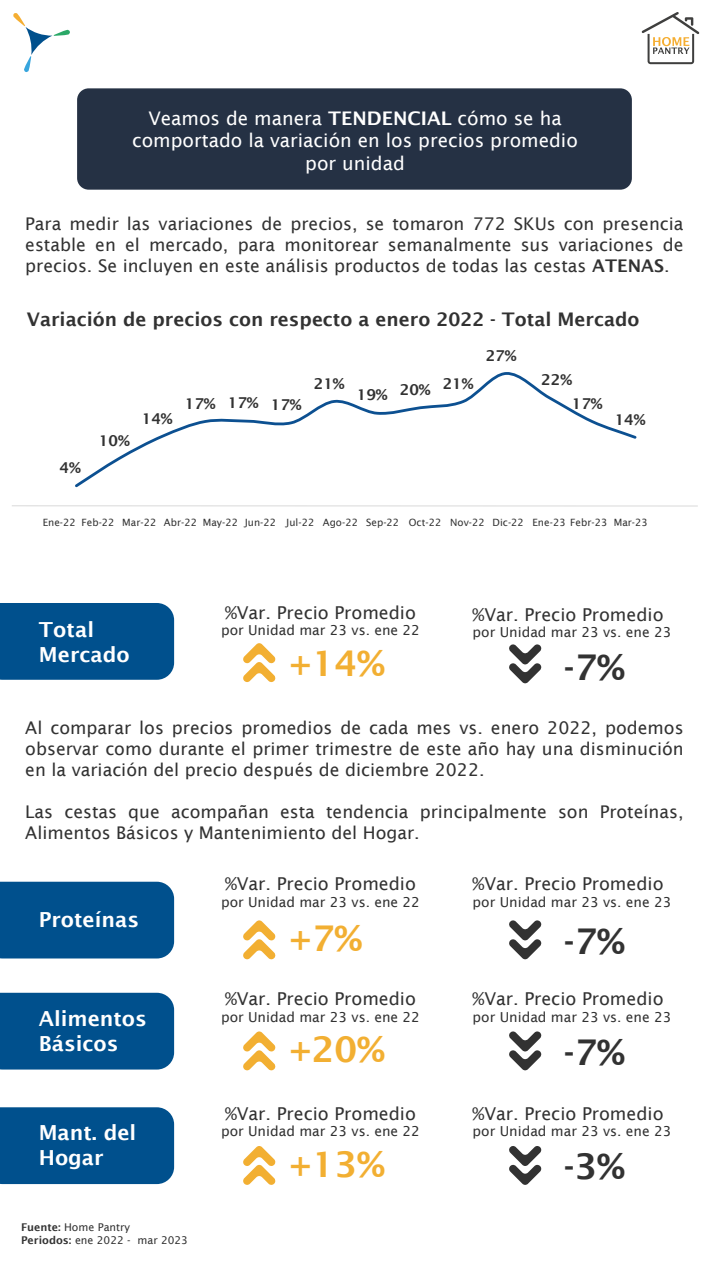
<style>
.page{position:relative;width:709px;height:1264px;background:#fff}
.page>*{position:absolute;margin:0;border:0;box-sizing:border-box;transform-origin:0 0}
.t1{font:600 35.5px "Lucida Sans";color:#f2af32}
.t2{font:600 35.5px "Lucida Sans";color:#323232}
.t3{font:600 20.75px/24.9px "Lucida Sans";color:#fff}
.t4{font:18.75px/22.5px "Lucida Sans";color:#fff;text-align:center}
.t5{font:600 18.75px "Lucida Sans";color:#323232}
.t6{font:17.75px "Lucida Sans";color:#323232}
.t7{font:17.5px/21px "Lucida Sans";color:#323232;text-align:justify}
.t8{font:600 15px/23.9px "Lucida Sans";letter-spacing:.005em;color:#323232}
.t9{font:13.75px "Lucida Sans";color:#323232}
.t10{font:10.62px/12.8px "Lucida Sans";color:#333}
.t11{font:10px "Lucida Sans";color:#323232}
.s1{font-weight:600}
</style>
<div class="page">
<svg style="left:641px;top:12px;width:58px;height:52px"></svg>
<svg style="left:13px;top:13px;width:57px;height:59px"></svg>
<div style="left:77px;top:88px;width:555px;height:102px;background:#253144;border-radius:12px"></div>
<hr style="left:12px;top:505px;width:686px;height:1px;background:#d9d9d9">
<svg style="left:75px;top:372px;width:562px;height:116px"></svg>
<div style="left:0;top:603px;width:174px;height:77px;background:#00508d"></div>
<div style="left:0;top:882px;width:174px;height:76px;background:#00508d"></div>
<svg style="left:243px;top:643px;width:33px;height:39px"></svg>
<svg style="left:243px;top:920px;width:33px;height:39px"></svg>
<svg style="left:509px;top:920px;width:32px;height:39px"></svg>
<div style="left:0;top:993px;width:174px;height:76px;background:#00508d"></div>
<svg style="left:243px;top:1031px;width:33px;height:39px"></svg>
<svg style="left:509px;top:1031px;width:32px;height:39px"></svg>
<svg style="left:509px;top:644px;width:32px;height:39px"></svg>
<div style="left:0;top:1107px;width:174px;height:77px;background:#00508d"></div>
<svg style="left:243px;top:1146px;width:33px;height:39px"></svg>
<svg style="left:509px;top:1146px;width:32px;height:39px"></svg>
<p class="t4" style="left:132px;top:107px;width:447px">Veamos de manera <span class="s1">TENDENCIAL</span> cómo se ha comportado la variación en los precios promedio por unidad</p>
<p class="t7" style="left:25px;top:213px;width:660px">Para medir las variaciones de precios, se tomaron 772 SKUs con presencia estable en el mercado, para monitorear semanalmente sus variaciones de precios. Se incluyen en este análisis productos de todas las cestas <span class="s1">ATENAS</span>.</p>
<p class="t5" style="left:27px;top:309px;width:614px">Variación de precios con respecto a enero 2022 - Total Mercado</p>
<p class="t8" style="left:60px;top:456px;width:23px">4%</p>
<p class="t8" style="left:99px;top:428px;width:33px">10%</p>
<p class="t8" style="left:142px;top:406px;width:33px">14%</p>
<p class="t8" style="left:185px;top:391px;width:118px">17% 17% 17%</p>
<p class="t8" style="left:314px;top:371px;width:33px">21%</p>
<p class="t8" style="left:357px;top:378px;width:118px">19% 20% 21%</p>
<p class="t8" style="left:485px;top:343px;width:33px">27%</p>
<p class="t8" style="left:571px;top:368px;width:33px;text-indent:-30px">22%<br>17%</p>
<p class="t8" style="left:614px;top:407px;width:33px">14%</p>
<p class="t11" style="left:43px;top:522px;width:606px;rotate:-1deg">Ene-22 Feb-22 Mar-22 Abr-22 May-22 Jun-22 Jul-22 Ago-22 Sep-22 Oct-22 Nov-22 Dic-22 Ene-23 Febr-23 Mar-23</p>
<p class="t3" style="left:39px;top:617px;width:92px">Total<br>Mercado</p>
<p class="t6" style="left:225px;top:602px;width:192px">%Var. Precio Promedio</p>
<p class="t9" style="left:221px;top:622px;width:200px">por Unidad mar 23 vs. ene 22</p>
<p class="t6" style="left:472px;top:604px;width:192px">%Var. Precio Promedio</p>
<p class="t9" style="left:472px;top:625px;width:200px">por Unidad mar 23 vs. ene 23</p>
<h1 class="t1" style="left:289px;top:643px;width:97px">+14%</h1>
<h1 class="t2" style="left:564px;top:647px;width:63px">-7%</h1>
<p class="t7" style="left:25px;top:717px;width:660px">Al comparar los precios promedios de cada mes vs. enero 2022, podemos observar como durante el primer trimestre de este año hay una disminución en la variación del precio después de diciembre 2022.</p>
<p class="t7" style="left:25px;top:801px;width:660px">Las cestas que acompañan esta tendencia principalmente son Proteínas,<br>Alimentos Básicos y Mantenimiento del Hogar.</p>
<p class="t3" style="left:39px;top:907px;width:102px">Proteínas</p>
<p class="t3" style="left:39px;top:1006px;width:110px">Alimentos<br>Básicos</p>
<p class="t3" style="left:39px;top:1120px;width:99px">Mant. del<br>Hogar</p>
<p class="t10" style="left:21px;top:1220px;width:168px"><span class="s1">Fuente:</span> Home Pantry<br><span class="s1">Periodos:</span> ene 2022 - mar 2023</p>
<p class="t6" style="left:225px;top:874px;width:192px">%Var. Precio Promedio</p>
<p class="t9" style="left:221px;top:894px;width:200px">por Unidad mar 23 vs. ene 22</p>
<p class="t6" style="left:472px;top:874px;width:192px">%Var. Precio Promedio</p>
<p class="t9" style="left:472px;top:894px;width:200px">por Unidad mar 23 vs. ene 23</p>
<h1 class="t1" style="left:289px;top:918px;width:75px">+7%</h1>
<h1 class="t2" style="left:564px;top:921px;width:63px">-7%</h1>
<p class="t6" style="left:225px;top:989px;width:192px">%Var. Precio Promedio</p>
<p class="t9" style="left:221px;top:1009px;width:200px">por Unidad mar 23 vs. ene 22</p>
<p class="t6" style="left:472px;top:989px;width:192px">%Var. Precio Promedio</p>
<p class="t9" style="left:472px;top:1009px;width:200px">por Unidad mar 23 vs. ene 23</p>
<h1 class="t1" style="left:289px;top:1029px;width:97px">+20%</h1>
<h1 class="t2" style="left:564px;top:1032px;width:63px">-7%</h1>
<p class="t6" style="left:225px;top:1103px;width:192px">%Var. Precio Promedio</p>
<p class="t9" style="left:221px;top:1123px;width:200px">por Unidad mar 23 vs. ene 22</p>
<p class="t6" style="left:472px;top:1103px;width:192px">%Var. Precio Promedio</p>
<p class="t9" style="left:472px;top:1123px;width:200px">por Unidad mar 23 vs. ene 23</p>
<h1 class="t1" style="left:289px;top:1144px;width:97px">+13%</h1>
<h1 class="t2" style="left:564px;top:1146px;width:63px">-3%</h1>
</div>
